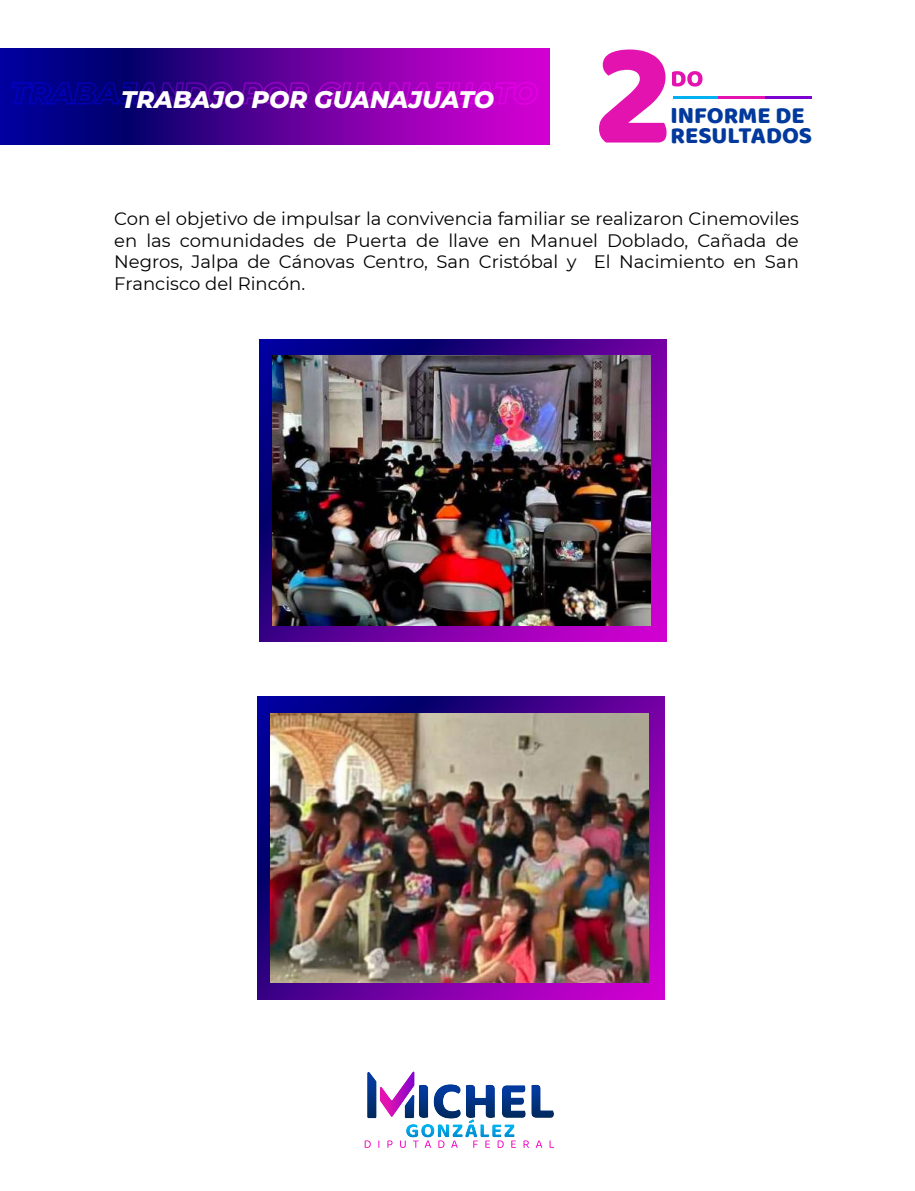
<style>
.page{position:relative;width:915px;height:1191px;background:#fff}
.page>*{position:absolute;margin:0;border:0;box-sizing:border-box;transform-origin:0 0}
.t1{font:italic 800 24px "Montserrat";color:#fff}
.t2{font:800 24px/20.4px "Baloo 2";color:#02399c}
.t3{font:18px/21.6px "Montserrat";color:#020202;text-align:justify}
</style>
<div class="page">
<svg style="left:364px;top:1071px;width:190px;height:77px"></svg>
<svg style="left:599px;top:50px;width:103px;height:92px"></svg>
<hr style="left:672px;top:97px;width:47px;height:2px;background:#00b0ef">
<hr style="left:717px;top:97px;width:47px;height:2px;background:#e313b0">
<hr style="left:764px;top:97px;width:47px;height:2px;background:#7c03cf">
<svg style="left:0;top:48px;width:549px;height:96px;background:#5a009d"></svg>
<svg style="left:10px;top:81px;width:223px;height:25px;background:#16008d"></svg>
<svg style="left:239px;top:81px;width:71px;height:25px;background:#6800a1"></svg>
<svg style="left:317px;top:81px;width:221px;height:25px;background:#af00c3"></svg>
<svg style="left:259px;top:339px;width:407px;height:302px;background:#590299"></svg>
<img style="left:272px;top:355px;width:378px;height:270px">
<svg style="left:257px;top:696px;width:407px;height:303px;background:#56009b"></svg>
<img style="left:271px;top:713px;width:377px;height:270px">
<h1 class="t1" style="left:121px;top:86px;width:374px">TRABAJO POR GUANAJUATO</h1>
<h1 class="t2" style="left:670px;top:104px;width:143px">INFORME DE<br>RESULTADOS</h1>
<p class="t3" style="left:114px;top:209px;width:686px">Con el objetivo de impulsar la convivencia familiar se realizaron Cinemoviles en las comunidades de Puerta de llave en Manuel Doblado, Cañada de Negros, Jalpa de Cánovas Centro, San Cristóbal y El Nacimiento en San Francisco del Rincón.</p>
</div>
